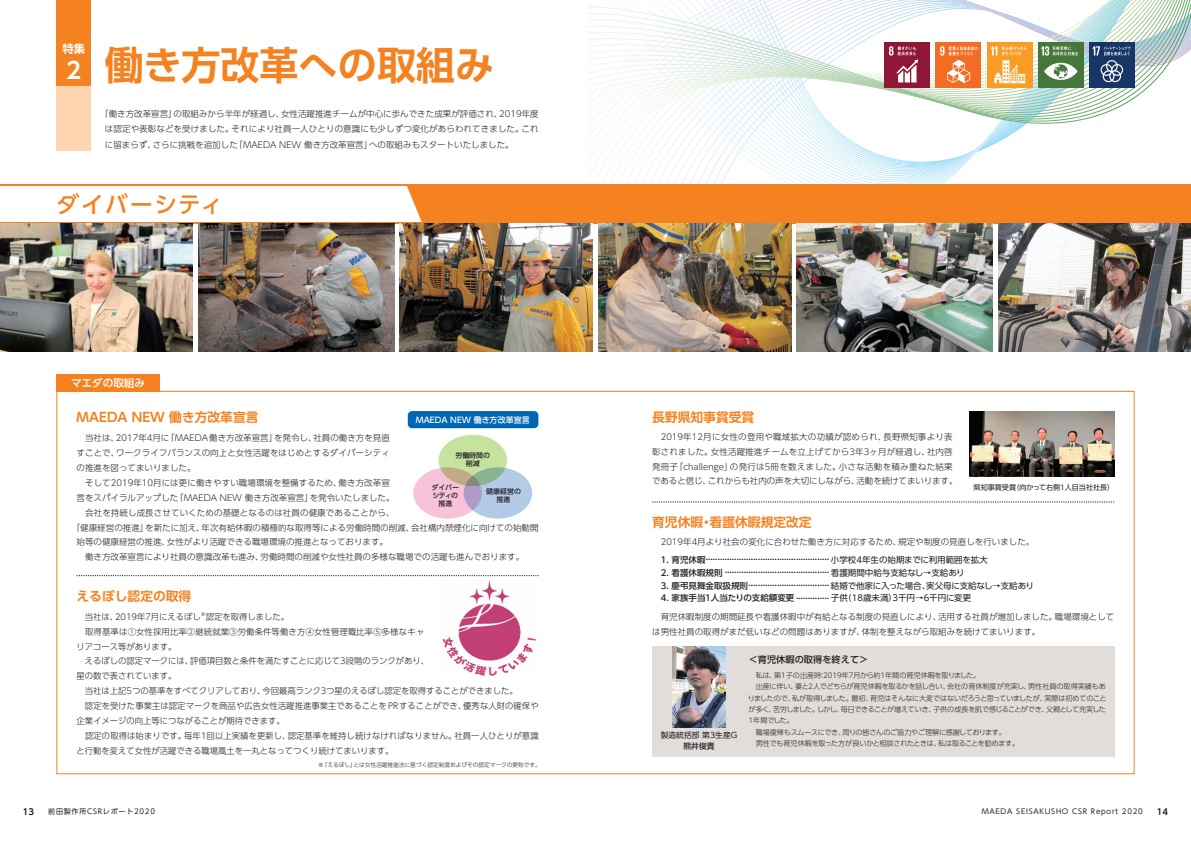
<style>
.page{position:relative;width:1191px;height:842px;background:#fff}
.page>*{position:absolute;margin:0;border:0;box-sizing:border-box;transform-origin:0 0}
.t1{font:700 39px "UD Shin Go Pro De";color:#f58220}
.t2{font:500 22.7px "UD Shin Go Pro";letter-spacing:.065em;color:#f58220}
.t3{font:700 22.7px "UD Shin Go Pro De";color:#fff}
.t4{font:700 12.8px "UD Shin Go Pro De";color:#f58220}
.t5{font:700 11.3px "UD Shin Go Pro De";color:#fff}
.t6{font:500 10.6px "UD Shin Go Pro";color:#fff}
.t7{font:500 9.2px "UD Shin Go Pro";color:#231f20}
.t8{font:300 8.5px/14.9px "UD Shin Go Pro";color:#231f20}
.t9{font:500 8.5px "UD Shin Go Pro";color:#231f20}
.t10{font:700 8.5px "UD Shin Go Pro De";color:#231f20}
.t11{font:500 8px "UD Shin Go Pro";color:#fff}
.t12{font:7.8px "UD Shin Go Pro";color:#231f20}
.t13{font:500 7.8px "UD Shin Go Pro";color:#231f20}
.t14{font:300 7.1px/11.3px "UD Shin Go Pro";letter-spacing:-.025em;color:#231f20}
.t15{font:7.1px "UD Shin Go Pro";letter-spacing:.1em;color:#231f20}
.t16{font:7.1px "UD Shin Go Pro";color:#231f20}
.t17{font:500 7px/8px "UD Shin Go Pro";color:#231f20;text-align:center}
.t18{font:500 7px/8px "UD Shin Go Pro";letter-spacing:-.035em;color:#231f20;text-align:center}
.t19{font:300 5.7px "UD Shin Go Pro";color:#231f20}
.t20{font:300 5px "UD Shin Go Pro";color:#231f20}
.s1{font-weight:400}
</style>
<div class="page">
<div style="left:652px;top:646px;width:462px;height:111px;background:#e2ddda"></div>
<svg style="left:651px;top:173px;width:342px;height:65px"></svg>
<svg style="left:649px;top:166px;width:315px;height:7px"></svg>
<svg style="left:652px;top:160px;width:317px;height:6px"></svg>
<svg style="left:647px;top:153px;width:329px;height:7px"></svg>
<svg style="left:588px;top:0;width:603px;height:153px"></svg>
<hr style="left:0;top:223px;width:1191px;height:1px;background:#f58220">
<hr style="left:0;top:184px;width:1191px;height:2px;background:#f58220">
<div style="left:406px;top:186px;width:785px;height:38px;background:#f58220"></div>
<img style="left:0;top:224px;width:193px;height:127px">
<img style="left:598px;top:224px;width:193px;height:127px">
<div style="left:57px;top:0;width:34px;height:150px;background:#fdd5b0"></div>
<div style="left:57px;top:0;width:34px;height:85px;background:#f58220"></div>
<div style="left:57px;top:374px;width:103px;height:17px;background:#f58220"></div>
<svg style="left:652px;top:502px;width:462px;height:1px"></svg>
<div style="left:884px;top:43px;width:46px;height:45px;background:#8e1737"></div>
<svg style="left:889px;top:46px;width:29px;height:36px"></svg>
<div style="left:935px;top:43px;width:46px;height:45px;background:#f36c24"></div>
<svg style="left:940px;top:46px;width:37px;height:37px"></svg>
<div style="left:986px;top:43px;width:46px;height:45px;background:#f89c24"></div>
<svg style="left:991px;top:46px;width:35px;height:37px"></svg>
<div style="left:1037px;top:43px;width:46px;height:45px;background:#46763b"></div>
<svg style="left:1044px;top:63px;width:33px;height:17px"></svg>
<svg style="left:1041px;top:46px;width:37px;height:10px"></svg>
<div style="left:1089px;top:43px;width:45px;height:45px;background:#183567"></div>
<svg style="left:1092px;top:46px;width:38px;height:36px"></svg>
<div style="left:438px;top:435px;width:69px;height:51px;background:#c5e29e;border-radius:50%"></div>
<svg style="left:464px;top:467px;width:68px;height:52px;fill:#b2cce8"></svg>
<svg style="left:413px;top:467px;width:69px;height:52px;fill:#f8c3da"></svg>
<div style="left:408px;top:411px;width:130px;height:17px;background:#0166b3;border-radius:4px"></div>
<img style="left:969px;top:411px;width:145px;height:65px">
<img style="left:442px;top:581px;width:94px;height:95px">
<svg style="left:77px;top:575px;width:462px;height:1px"></svg>
<img style="left:400px;top:224px;width:192px;height:127px">
<img style="left:998px;top:224px;width:193px;height:127px">
<img style="left:198px;top:224px;width:196px;height:127px">
<img style="left:797px;top:224px;width:195px;height:127px">
<img style="left:672px;top:646px;width:53px;height:81px">
<h3 class="t5" style="left:62px;top:39px;width:24px">特集</h3>
<h2 class="t3" style="left:66px;top:52px;width:16px">2</h2>
<h1 class="t1" style="left:105px;top:34px;width:390px">働き方改革への取組み</h1>
<p class="t8" style="left:105px;top:105px;width:435px;line-height:15.6px;text-align:justify;text-indent:-5px">「働き方改革宣言」の取組みから半年が経過し、女性活躍推進チームが中心に歩んできた成果が評価され、2019年度は認定や表彰などを受けました。それにより社員一人ひとりの意識にも少しずつ変化があらわれてきました。これに留まらず、さらに挑戦を追加した「MAEDA NEW 働き方改革宣言」への取組みもスタートいたしました。</p>
<h2 class="t2" style="left:57px;top:186px;width:167px">ダイバーシティ</h2>
<p class="t6" style="left:71px;top:374px;width:76px">マエダの取組み</p>
<h3 class="t4" style="left:77px;top:407px;width:183px">MAEDA NEW 働き方改革宣言</h3>
<p class="t8" style="left:77px;top:430px;width:315px">　当社は、2017年4月に「MAEDA働き方改革宣言」を発令し、社員の働き方を見直</p>
<p class="t8" style="left:77px;top:445px;width:315px">すことで、ワークライフバランスの向上と女性活躍をはじめとするダイバーシティ</p>
<p class="t8" style="left:77px;top:460px;width:121px">の推進を図ってまいりました。</p>
<p class="t8" style="left:77px;top:475px;width:315px">　そして2019年10月には更に働きやすい職場環境を整備するため、働き方改革宣</p>
<p class="t8" style="left:77px;top:490px;width:319px">言をスパイラルアップした「MAEDA NEW 働き方改革宣言」を発令いたしました。</p>
<p class="t8" style="left:77px;top:505px;width:319px">　会社を持続し成長させていくための基礎となるのは社員の健康であることから、</p>
<p class="t8" style="left:72px;top:519px;width:468px">「健康経営の推進」を新たに加え、年次有給休暇の積極的な取得等による労働時間の削減、会社構内禁煙化に向けての始動開</p>
<p class="t8" style="left:77px;top:534px;width:313px">始等の健康経営の推進、女性がより活躍できる職場環境の推進となっております。</p>
<p class="t8" style="left:77px;top:549px;width:449px">　働き方改革宣言により社員の意識改革も進み、労働時間の削減や女性社員の多様な職場での活躍も進んでおります。</p>
<h3 class="t4" style="left:77px;top:586px;width:116px">えるぼし認定の取得</h3>
<p class="t8" style="left:77px;top:609px;width:126px">　当社は、2019年7月にえるぼし</p>
<p class="t20" style="left:201px;top:610px;width:6px">※</p>
<p class="t11" style="left:416px;top:413px;width:115px">MAEDA NEW 働き方改革宣言</p>
<p class="t17" style="left:455px;top:451px;width:36px">労働時間の削減</p>
<p class="t18" style="left:432px;top:483px;width:29px">ダイバーシティの推進</p>
<p class="t17" style="left:486px;top:487px;width:36px">健康経営の推進</p>
<p class="t8" style="left:77px;top:609px;width:463px;text-indent:129px">認定を取得しました。<br>　取得基準は①女性採用比率②継続就業③労働条件等働き方④女性管理職比率⑤多様なキャ<br>リアコース等があります。<br>　えるぼしの認定マークには、評価項目数と条件を満たすことに応じて3段階のランクがあり、<br>星の数で表されています。<br>　当社は上記5つの基準をすべてクリアしており、今回最高ランク3つ星のえるぼし認定を取得することができました。<br>　認定を受けた事業主は認定マークを商品や広告女性活躍推進事業主であることをPRすることができ、優秀な人財の確保や企業イメージの向上等につながることが期待できます。<br>　認定の取得は始まりです。毎年1回以上実績を更新し、認定基準を維持し続けなければなりません。社員一人ひとりが意識と行動を変えて女性が活躍できる職場風土を一丸となってつくり続けてまいります。</p>
<p class="t19" style="left:318px;top:760px;width:224px">※「えるぼし」とは女性活躍推進法に基づく認定制度およびその認定マークの愛称です。</p>
<h3 class="t4" style="left:652px;top:407px;width:104px">長野県知事賞受賞</h3>
<p class="t8" style="left:652px;top:429px;width:307px">　2019年12月に女性の登用や職域拡大の功績が認められ、長野県知事より表彰されました。女性活躍推進チームを立上げてから3年3ヶ月が経過し、社内啓発冊子「challenge」の発行は5冊を数えました。小さな活動を積み重ねた結果であると信じ、これからも社内の声を大切にしながら、活動を続けてまいります。</p>
<p class="t16" style="left:973px;top:481px;width:142px">県知事賞受賞（向かって右側1人目当社社長）</p>
<h3 class="t4" style="left:652px;top:512px;width:161px">育児休暇・看護休暇規定改定</h3>
<p class="t8" style="left:652px;top:534px;width:384px">　2019年4月より社会の変化に合わせた働き方に対応するため、規定や制度の見直しを行いました。</p>
<p class="t9" style="left:660px;top:550px;width:329px">1. 育児休暇.................................................... <span class="s1">小学校4年生の始期までに利用範囲を拡大</span></p>
<p class="t9" style="left:660px;top:563px;width:305px">2. 看護休暇規則 ............................................ <span class="s1">看護期間中給与支給なし→支給あり</span></p>
<p class="t9" style="left:660px;top:576px;width:375px">3. 慶弔見舞金取扱規則.................................. <span class="s1">結婚で他家に入った場合、実父母に支給なし→支給あり</span></p>
<p class="t9" style="left:660px;top:591px;width:312px">4. 家族手当１人当たりの支給額変更 .............. <span class="s1">子供（18歳未満）3千円→6千円に変更</span></p>
<p class="t8" style="left:652px;top:609px;width:464px">　育児休暇制度の期間延長や看護休暇中が有給となる制度の見直しにより、活用する社員が増加しました。職場環境としては男性社員の取得がまだ低いなどの問題はありますが、体制を整えながら取組みを続けてまいります。</p>
<p class="t12" style="left:660px;top:729px;width:78px">製造統括部第3生産G</p>
<p class="t13" style="left:683px;top:740px;width:33px">熊井俊貴</p>
<p class="t7" style="left:748px;top:652px;width:130px">＜育児休暇の取得を終えて＞　</p>
<p class="t14" style="left:748px;top:669px;width:360px">　私は、第1子の出産時：2019年7月から約1年間の育児休暇を取りました。<br>　出産に伴い、妻と2人でどちらが育児休暇を取るかを話し合い、会社の育休制度が充実し、男性社員の取得実績もありましたので、私が取得しました。最初、育児はそんなに大変ではないだろうと思っていましたが、実際は初めてのことが多く、苦労しました。しかし、毎日できることが増えていき、子供の成長を肌で感じることができ、父親として充実した1年間でした。<br>　職場復帰もスムースにでき、周りの皆さんのご協力やご理解に感謝しております。<br>　男性でも育児休暇を取った方が良いかと相談されたときは、私は取ることを勧めます。</p>
<p class="t10" style="left:23px;top:805px;width:13px">13</p>
<p class="t15" style="left:48px;top:806px;width:108px">前田製作所CSRレポート2020</p>
<p class="t15" style="left:982px;top:806px;width:162px">MAEDA SEISAKUSHO CSR Report 2020</p>
<p class="t10" style="left:1157px;top:805px;width:13px">14</p>
</div>
